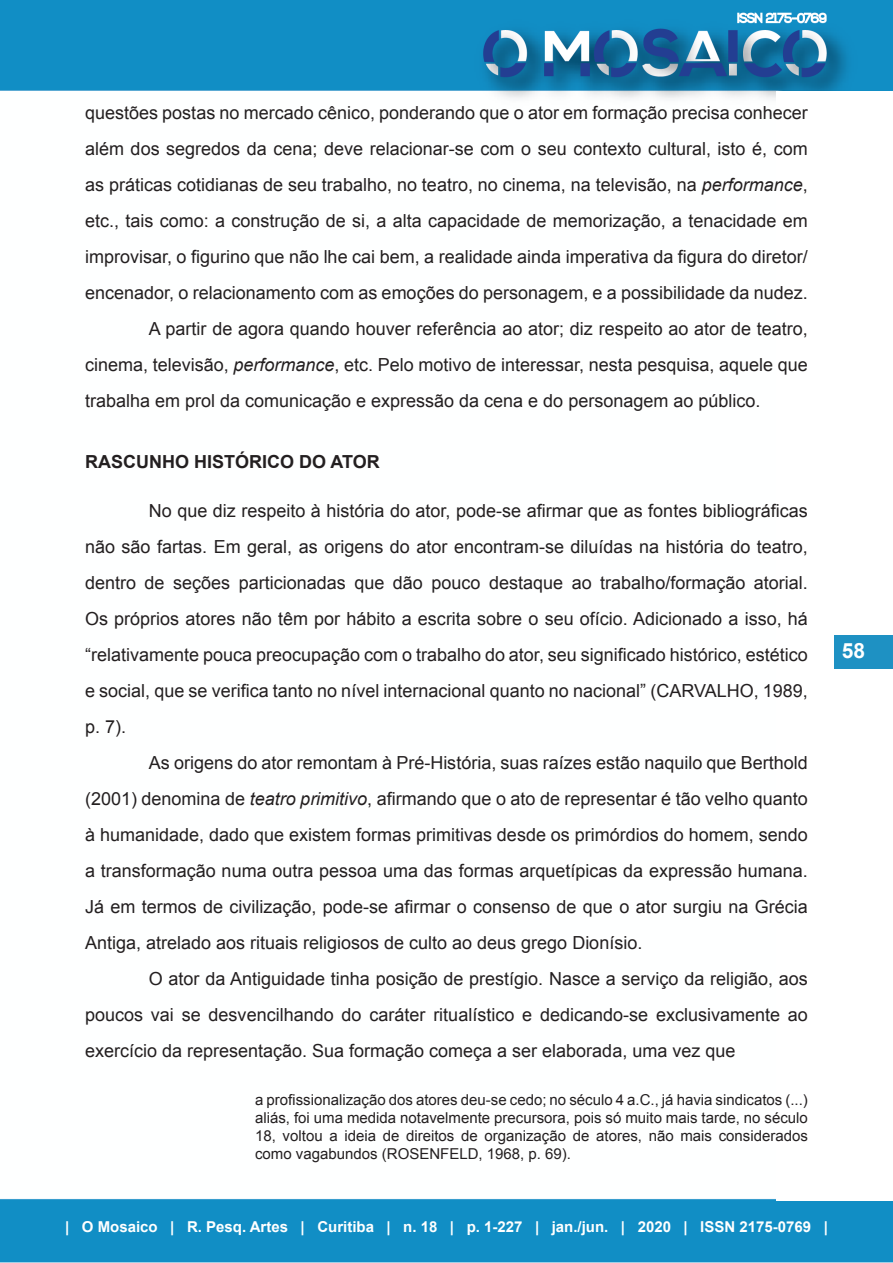
<style>
.page{position:relative;width:893px;height:1263px;background:#fff}
.page>*{position:absolute;margin:0;border:0;box-sizing:border-box;transform-origin:0 0}
.t1{font:700 21px "Arial";color:#fff}
.Corpo{font:18px/36px "Arial";color:#231f20;text-align:justify}
.Título_2{font:700 18px "Arial";color:#231f20}
.citação{font:15px/18px "Arial";color:#231f20;text-align:justify}
.t2{font:700 15px "Arial";color:#fff}
.s1{font-style:italic}
</style>
<div class="page">
<img style="left:0;top:0;width:893px;height:1263px">
<div style="left:777px;top:92px;width:116px;height:1109px;background:#fff"></div>
<div style="left:834px;top:635px;width:59px;height:33px;background:#1e91c3"></div>
<p class="Corpo" style="left:85px;top:95px;width:724px">questões postas no mercado cênico, ponderando que o ator em formação precisa conhecer além dos segredos da cena; deve relacionar-se com o seu contexto cultural, isto é, com as práticas cotidianas de seu trabalho, no teatro, no cinema, na televisão, na <span class="s1">performance</span>, etc., tais como: a construção de si, a alta capacidade de memorização, a tenacidade em improvisar, o figurino que não lhe cai bem, a realidade ainda imperativa da figura do diretor/ encenador, o relacionamento com as emoções do personagem, e a possibilidade da nudez.</p>
<p class="Corpo" style="left:85px;top:311px;width:724px;text-indent:64px">A partir de agora quando houver referência ao ator; diz respeito ao ator de teatro, cinema, televisão, <span class="s1">performance</span>, etc. Pelo motivo de interessar, nesta pesquisa, aquele que trabalha em prol da comunicação e expressão da cena e do personagem ao público.</p>
<p class="Título_2" style="left:85px;top:450px;width:296px">RASCUNHO HISTÓRICO DO ATOR</p>
<p class="Corpo" style="left:85px;top:493px;width:724px;text-indent:64px">No que diz respeito à história do ator, pode-se afirmar que as fontes bibliográficas não são fartas. Em geral, as origens do ator encontram-se diluídas na história do teatro, dentro de seções particionadas que dão pouco destaque ao trabalho/formação atorial.<br>Os próprios atores não têm por hábito a escrita sobre o seu ofício. Adicionado a isso, há “relativamente pouca preocupação com o trabalho do ator, seu significado histórico, estético e social, que se verifica tanto no nível internacional quanto no nacional” (CARVALHO, 1989, p. 7).</p>
<p class="Corpo" style="left:85px;top:745px;width:724px;text-indent:64px">As origens do ator remontam à Pré-História, suas raízes estão naquilo que Berthold (2001) denomina de <span class="s1">teatro primitivo</span>, afirmando que o ato de representar é tão velho quanto à humanidade, dado que existem formas primitivas desde os primórdios do homem, sendo a transformação numa outra pessoa uma das formas arquetípicas da expressão humana.<br>Já em termos de civilização, pode-se afirmar o consenso de que o ator surgiu na Grécia Antiga, atrelado aos rituais religiosos de culto ao deus grego Dionísio.</p>
<p class="Corpo" style="left:85px;top:961px;width:724px;text-indent:64px">O ator da Antiguidade tinha posição de prestígio. Nasce a serviço da religião, aos poucos vai se desvencilhando do caráter ritualístico e dedicando-se exclusivamente ao exercício da representação. Sua formação começa a ser elaborada, uma vez que</p>
<p class="citação" style="left:255px;top:1090px;width:554px">a profissionalização dos atores deu-se cedo; no século 4 a.C., já havia sindicatos (...) aliás, foi uma medida notavelmente precursora, pois só muito mais tarde, no século 18, voltou a ideia de direitos de organização de atores, não mais considerados como vagabundos (ROSENFELD, 1968, p. 69).</p>
<p class="t1" style="left:842px;top:636px;width:25px">58</p>
<p class="t2" style="left:65px;top:1217px;width:764px">| O Mosaico | R. Pesq. Artes | Curitiba | n. 18 | p. 1-227 | jan./jun. | 2020 | ISSN 2175-0769 |</p>
</div>
